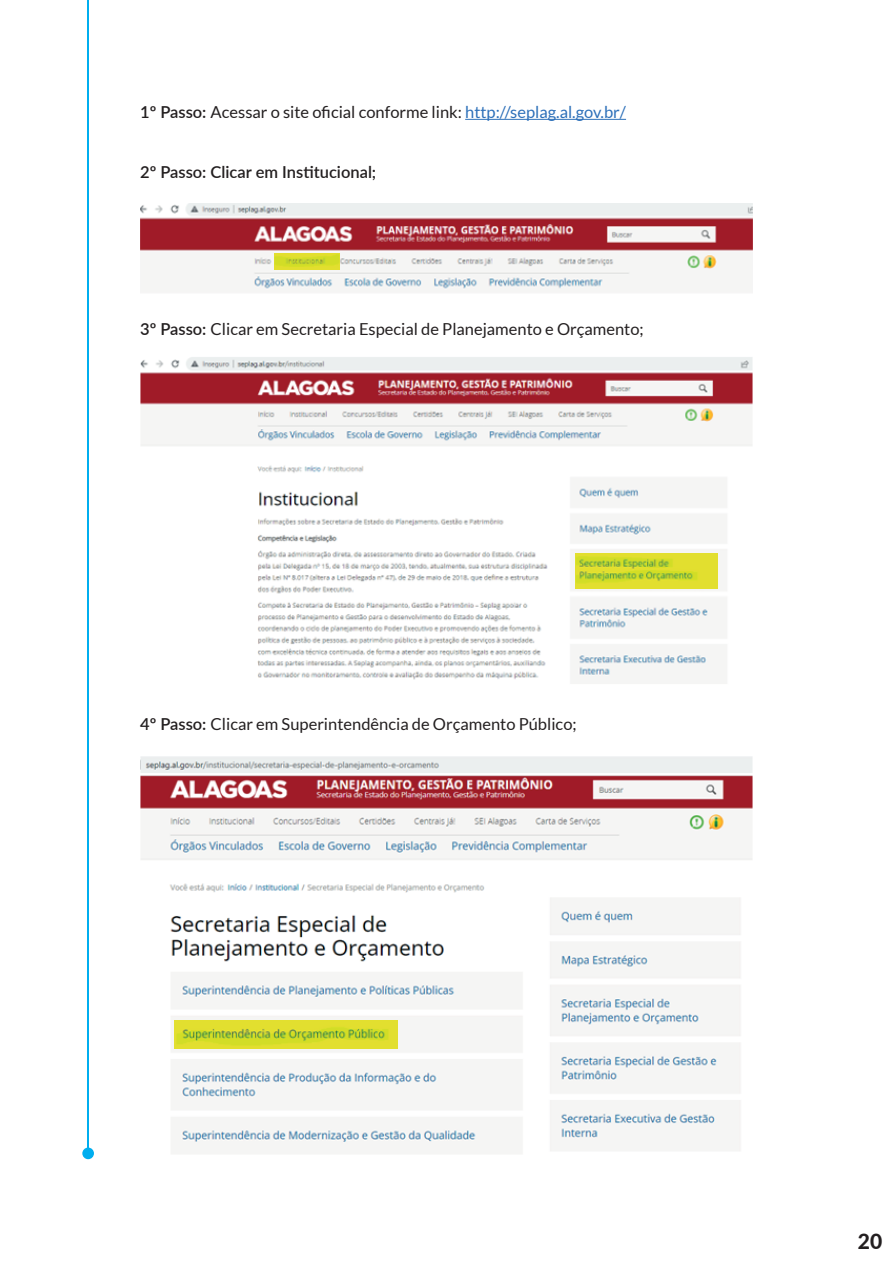
<style>
.page{position:relative;width:893px;height:1263px;background:#fff}
.page>*{position:absolute;margin:0;border:0;box-sizing:border-box;transform-origin:0 0}
.t1{font:800 21px "Lato";color:#231f20}
.t2{font:16.5px "Lato";color:#231f20}
.t3{font:600 16.5px "Lato";color:#231f20}
.s1{font-weight:600}
.s2{color:#2d70b9}
</style>
<div class="page">
<svg style="left:465px;top:119px;width:161px;height:1px"></svg>
<hr style="left:87px;top:0;width:2px;height:1148px;background:#00aeef">
<div style="left:82px;top:1147px;width:12px;height:12px;background:#00aeef;border-radius:50%"></div>
<img style="left:140px;top:203px;width:613px;height:89px">
<img style="left:140px;top:357px;width:612px;height:327px">
<img style="left:140px;top:756px;width:612px;height:398px">
<img style="left:175px;top:1020px;width:223px;height:29px">
<img style="left:576px;top:553px;width:142px;height:35px">
<img style="left:274px;top:253px;width:65px;height:16px">
<p class="t2" style="left:140px;top:103px;width:487px"><span class="s1">1º Passo:</span> Acessar o site oficial conforme link: <span class="s2">http://seplag.al.gov.br/</span></p>
<p class="t3" style="left:140px;top:160px;width:238px">2º Passo: Clicar em Institucional;</p>
<p class="t2" style="left:140px;top:319px;width:505px"><span class="s1">3º Passo:</span> Clicar em Secretaria Especial de Planejamento e Orçamento;</p>
<p class="t2" style="left:140px;top:714px;width:438px"><span class="s1">4º Passo:</span> Clicar em Superintendência de Orçamento Público;</p>
<p class="t1" style="left:858px;top:1225px;width:26px">20</p>
</div>
